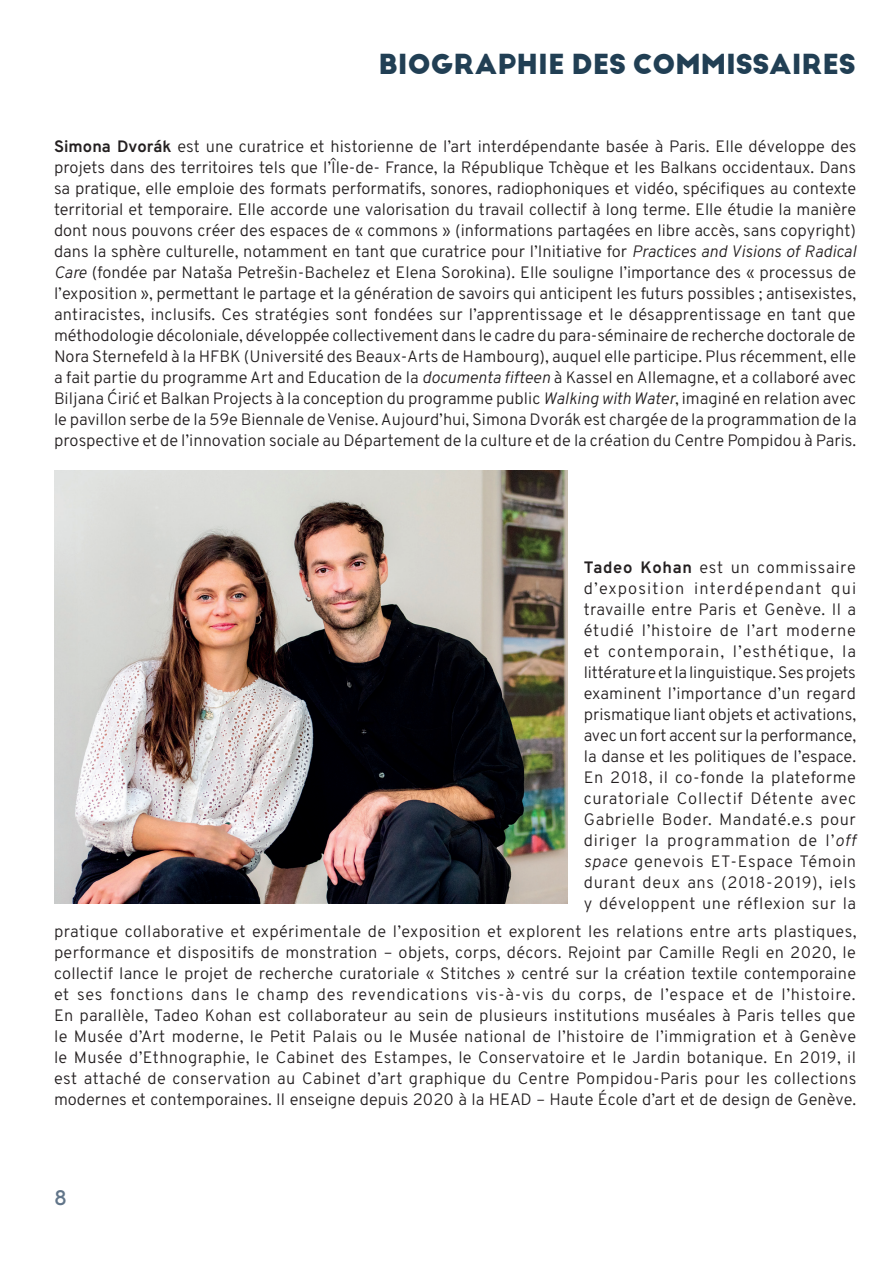
<style>
.page{position:relative;width:893px;height:1263px;background:#fff}
.page>*{position:absolute;margin:0;border:0;box-sizing:border-box;transform-origin:0 0}
.t1{font:700 27px "Big John PRO";color:#213f54}
.t2{font:600 21px "Overpass";color:#617589}
.t3{font:300 16.5px/21px "Overpass";color:#231f20;text-align:justify}
.s1{font-weight:700}
.s2{font-style:italic}
</style>
<div class="page">
<img style="left:54px;top:470px;width:513px;height:433px">
<h1 class="t1" style="left:378px;top:48px;width:479px">BIOGRAPHIE DES COMMISSAIRES</h1>
<p class="t3" style="left:54px;top:136px;width:804px"><span class="s1">Simona Dvorák</span> est une curatrice et historienne de l’art interdépendante basée à Paris. Elle développe des projets dans des territoires tels que l’Île-de- France, la République Tchèque et les Balkans occidentaux. Dans sa pratique, elle emploie des formats performatifs, sonores, radiophoniques et vidéo, spécifiques au contexte territorial et temporaire. Elle accorde une valorisation du travail collectif à long terme. Elle étudie la manière dont nous pouvons créer des espaces de « commons » (informations partagées en libre accès, sans copyright) dans la sphère culturelle, notamment en tant que curatrice pour l’Initiative for <span class="s2">Practices and Visions of Radical Care</span> (fondée par Nataša Petrešin-Bachelez et Elena Sorokina). Elle souligne l’importance des « processus de l’exposition », permettant le partage et la génération de savoirs qui anticipent les futurs possibles ; antisexistes, antiracistes, inclusifs. Ces stratégies sont fondées sur l’apprentissage et le désapprentissage en tant que méthodologie décoloniale, développée collectivement dans le cadre du para-séminaire de recherche doctorale de Nora Sternefeld à la HFBK (Université des Beaux-Arts de Hambourg), auquel elle participe. Plus récemment, elle a fait partie du programme Art and Education de la <span class="s2">documenta fifteen</span> à Kassel en Allemagne, et a collaboré avec Biljana Ćirić et Balkan Projects à la conception du programme public <span class="s2">Walking with Water</span>, imaginé en relation avec le pavillon serbe de la 59e Biennale de Venise. Aujourd’hui, Simona Dvorák est chargée de la programmation de la prospective et de l’innovation sociale au Département de la culture et de la création du Centre Pompidou à Paris.</p>
<p class="t3" style="left:584px;top:557px;width:274px"><span class="s1">Tadeo Kohan</span> est un commissaire d’exposition interdépendant qui travaille entre Paris et Genève. Il a étudié l’histoire de l’art moderne et contemporain, l’esthétique, la littérature et la linguistique. Ses projets examinent l’importance d’un regard prismatique liant objets et activations, avec un fort accent sur la performance, la danse et les politiques de l’espace.<br>En 2018, il co-fonde la plateforme curatoriale Collectif Détente avec Gabrielle Boder. Mandaté.e.s pour diriger la programmation de l’<span class="s2">off space</span> genevois ET-Espace Témoin durant deux ans (2018-2019), iels y développent une réflexion sur la</p>
<p class="t3" style="left:54px;top:921px;width:804px">pratique collaborative et expérimentale de l’exposition et explorent les relations entre arts plastiques, performance et dispositifs de monstration – objets, corps, décors. Rejoint par Camille Regli en 2020, le collectif lance le projet de recherche curatoriale « Stitches » centré sur la création textile contemporaine et ses fonctions dans le champ des revendications vis-à-vis du corps, de l’espace et de l’histoire.<br>En parallèle, Tadeo Kohan est collaborateur au sein de plusieurs institutions muséales à Paris telles que le Musée d’Art moderne, le Petit Palais ou le Musée national de l’histoire de l’immigration et à Genève le Musée d’Ethnographie, le Cabinet des Estampes, le Conservatoire et le Jardin botanique. En 2019, il est attaché de conservation au Cabinet d’art graphique du Centre Pompidou-Paris pour les collections modernes et contemporaines. Il enseigne depuis 2020 à la HEAD – Haute École d’art et de design de Genève.</p>
<p class="t2" style="left:54px;top:1182px;width:14px">8</p>
</div>
